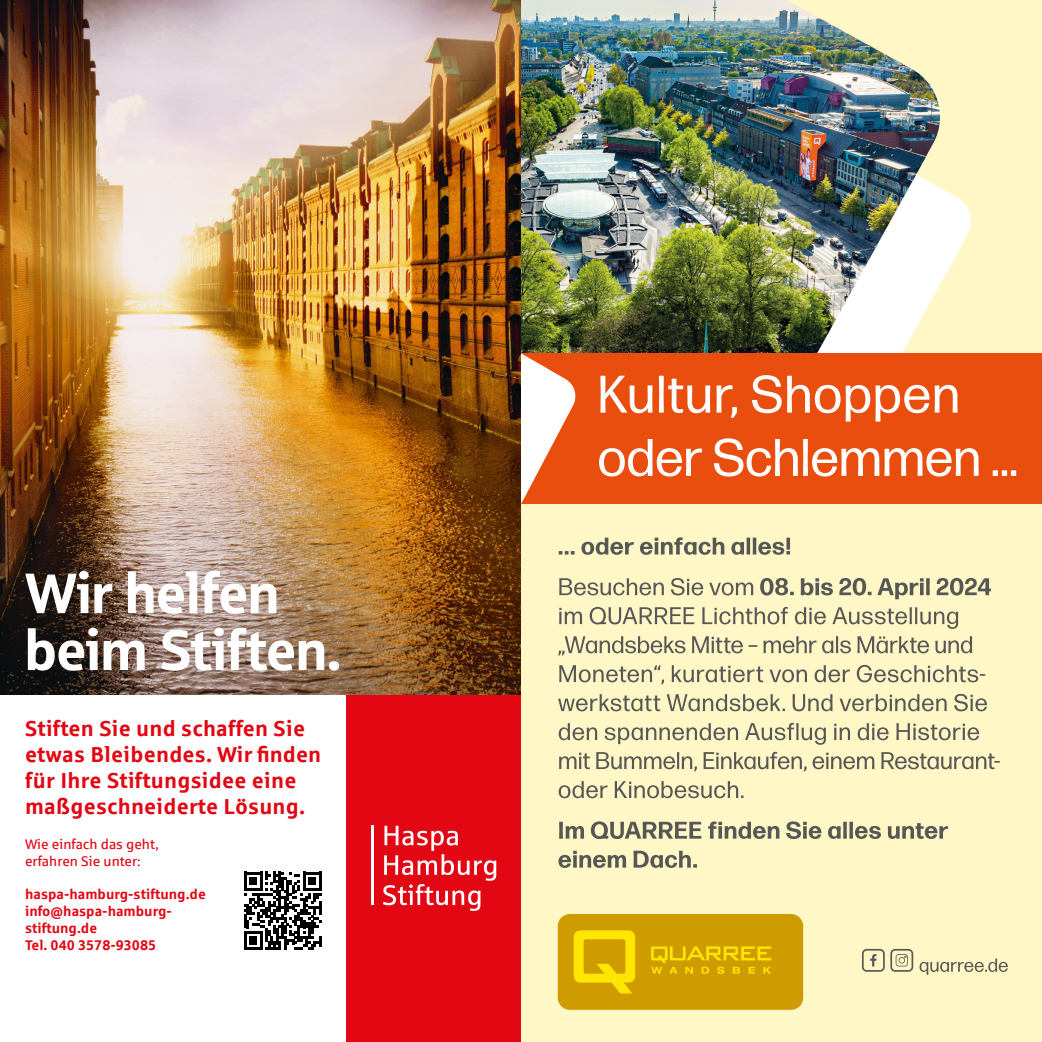
<style>
.page{position:relative;width:1042px;height:1042px;background:#fff}
.page>*{position:absolute;margin:0;border:0;box-sizing:border-box;transform-origin:0 0}
.t1{font:56.88px/56.9px "Sparkasse Head";color:#fff}
.t2{font:700 21.7px/26.1px "Sparkasse Rg";letter-spacing:.01em;color:#e30613}
.t3{font:700 14px/16.8px "Sparkasse Rg";color:#e30613}
.t4{font:14px/16.8px "Sparkasse Rg";color:#e30613}
</style>
<div class="page">
<div style="left:346px;top:694px;width:175px;height:348px;background:#e30613"></div>
<img style="left:0;top:0;width:521px;height:694px">
<svg style="left:244px;top:872px;width:77px;height:77px"></svg>
<svg style="left:383px;top:826px;width:113px;height:85px"></svg>
<hr style="left:371px;top:826px;width:3px;height:79px;background:#fff">
<div style="left:521px;top:0;width:521px;height:1042px;background:#fff7c6"></div>
<svg style="left:948px;top:192px;width:24px;height:78px;fill:#fff"></svg>
<img style="left:521px;top:0;width:427px;height:353px">
<div style="left:521px;top:353px;width:521px;height:150px;background:#e94e0f"></div>
<svg style="left:521px;top:353px;width:55px;height:150px"></svg>
<svg style="left:599px;top:438px;width:417px;height:38px"></svg>
<svg style="left:600px;top:375px;width:357px;height:46px"></svg>
<svg style="left:919px;top:958px;width:89px;height:17px"></svg>
<svg style="left:862px;top:949px;width:51px;height:23px"></svg>
<svg style="left:558px;top:851px;width:139px;height:17px"></svg>
<svg style="left:559px;top:821px;width:389px;height:18px"></svg>
<svg style="left:559px;top:781px;width:184px;height:17px"></svg>
<svg style="left:559px;top:752px;width:441px;height:19px"></svg>
<svg style="left:559px;top:723px;width:420px;height:22px"></svg>
<svg style="left:558px;top:694px;width:429px;height:17px"></svg>
<svg style="left:559px;top:665px;width:426px;height:19px"></svg>
<svg style="left:558px;top:636px;width:414px;height:19px"></svg>
<svg style="left:559px;top:607px;width:399px;height:22px"></svg>
<svg style="left:559px;top:578px;width:432px;height:21px"></svg>
<svg style="left:559px;top:537px;width:231px;height:18px"></svg>
<div style="left:558px;top:914px;width:245px;height:96px;background:#cf9c00;border-radius:12px"></div>
<svg style="left:574px;top:930px;width:197px;height:63px"></svg>
<h1 class="t1" style="left:25px;top:563px;width:317px">Wir helfen beim Stiften.</h1>
<p class="t2" style="left:25px;top:714px;width:298px">Stiften Sie und schaffen Sie etwas Bleibendes. Wir finden für Ihre Stiftungsidee eine maßgeschneiderte Lösung.</p>
<p class="t4" style="left:25px;top:835px;width:135px">Wie einfach das geht, erfahren Sie unter:</p>
<p class="t3" style="left:25px;top:885px;width:182px">haspa-hamburg-stiftung.de info@haspa-hamburg&shy;stiftung.de<br>Tel. 040 3578-93085</p>
</div>
